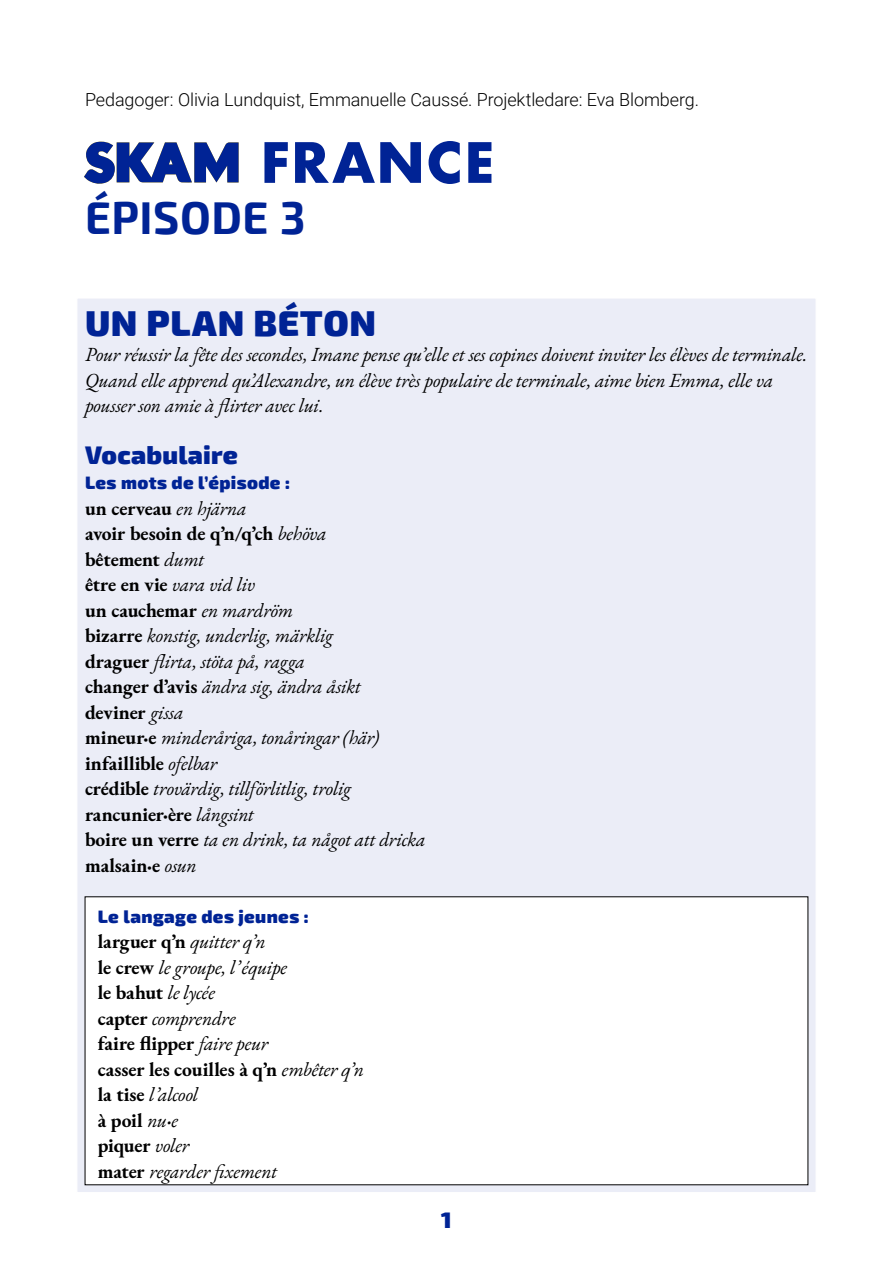
<style>
.page{position:relative;width:893px;height:1263px;background:#fff}
.page>*{position:absolute;margin:0;border:0;box-sizing:border-box;transform-origin:0 0}
.t1{font:700 54px "Futura";letter-spacing:.015em;color:#002395}
.t2{font:700 45px "Exo 2";letter-spacing:.01em;color:#002395}
.t3{font:900 36px "Exo 2";letter-spacing:.02em;color:#002395}
.t4{font:900 25.5px "Exo 2";letter-spacing:.01em;color:#002395}
.t5{font:900 22.5px "Exo 2";color:#002395}
.t6{font:italic 19.5px/25.5px "EB Garamond";letter-spacing:-.015em;color:#000}
.t7{font:300 18px "Roboto";letter-spacing:-.01em;color:#000}
.t8{font:900 18px "Exo 2";letter-spacing:.02em;color:#002395}
.s1{font-weight:700;font-style:normal}
.s2{font-weight:700;font-style:normal;font-size:11.25px}
.s3{font-size:11.25px}
</style>
<div class="page">
<div style="left:77px;top:298px;width:739px;height:895px;background:#ebedf7;border:1px solid #fff"></div>
<div style="left:85px;top:897px;width:723px;height:288px;background:#fff"></div>
<svg style="left:84px;top:142px;width:155px;height:42px"></svg>
<p class="t7" style="left:85px;top:87px;width:616px">Pedagoger: Olivia Lundquist, Emmanuelle Caussé. Projektledare: Eva Blomberg.</p>
<h1 class="t1" style="left:260px;top:123px;width:236px">FRANCE</h1>
<h2 class="t2" style="left:85px;top:191px;width:222px">ÉPISODE 3</h2>
<h3 class="t3" style="left:85px;top:301px;width:292px">UN PLAN BÉTON</h3>
<p class="t6" style="left:85px;top:342px;width:724px">Pour réussir la fête des secondes, Imane pense qu’elle et ses copines doivent inviter les élèves de terminale.<br>Quand elle apprend qu’Alexandre, un élève très populaire de terminale, aime bien Emma, elle va pousser son amie à flirter avec lui.</p>
<h3 class="t4" style="left:85px;top:439px;width:154px">Vocabulaire</h3>
<p class="t8" style="left:85px;top:472px;width:207px">Les mots de l’épisode :</p>
<p class="t6" style="left:85px;top:495px;width:342px"><span class="s1">un cerveau</span> en hjärna<br><span class="s1">avoir besoin de q’n/q’ch</span> behöva<br><span class="s1">bêtement</span> dumt<br><span class="s1">être en vie</span> vara vid liv<br><span class="s1">un cauchemar</span> en mardröm<br><span class="s1">bizarre</span> konstig, underlig, märklig<br><span class="s1">draguer</span> flirta, stöta på, ragga<br><span class="s1">changer d’avis</span> ändra sig, ändra åsikt <span class="s1">deviner</span> gissa<br><span class="s1">mineur</span><span class="s2">•</span><span class="s1">e</span> minderåriga, tonåringar (här) <span class="s1">infaillible</span> ofelbar<br><span class="s1">crédible</span> trovärdig, tillförlitlig, trolig <span class="s1">rancunier</span><span class="s2">•</span><span class="s1">ère</span> långsint<br><span class="s1">boire un verre</span> ta en drink, ta något att dricka <span class="s1">malsain</span><span class="s2">•</span><span class="s1">e</span> osun</p>
<p class="t8" style="left:98px;top:905px;width:212px">Le langage des jeunes :</p>
<p class="t6" style="left:98px;top:929px;width:268px"><span class="s1">larguer q’n</span> quitter q’n<br><span class="s1">le crew</span> le groupe, l’ équipe<br><span class="s1">le bahut</span> le lycée<br><span class="s1">capter</span> comprendre<br><span class="s1">faire flipper</span> faire peur<br><span class="s1">casser les couilles à q’n</span> embêter q’n <span class="s1">la tise</span> l’alcool<br><span class="s1">à poil</span> nu<span class="s3">•</span>e<br><span class="s1">piquer</span> voler<br><span class="s1">mater</span> regarder fixement</p>
<p class="t5" style="left:441px;top:1206px;width:12px">1</p>
</div>
